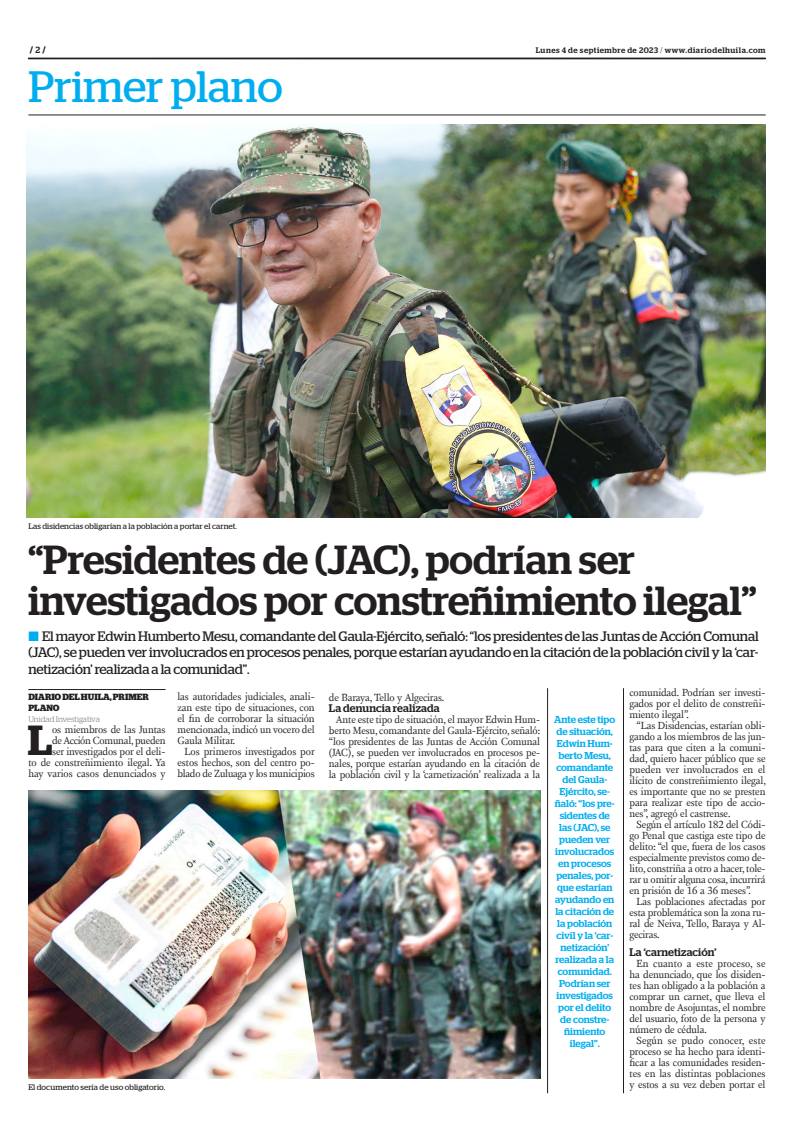
<style>
.page{position:relative;width:801px;height:1134px;background:#fff}
.page>*{position:absolute;margin:0;border:0;box-sizing:border-box;transform-origin:0 0}
.t1{font:43.9px "Stag";color:#00aeef}
.TEXTO_UNO{font:600 42px "Stag";color:#231f20}
.TITULO{font:500 40.6px/40.6px "Stag";color:#231f20}
.SUMARIO{font:13.7px/16.5px "Stag";letter-spacing:-.01em;color:#231f20;text-align:justify}
.INTERTITULO{font:500 11px "Stag";letter-spacing:.01em;color:#231f20}
.TEXTO{font:10.6px/11px "New Fournier BP";letter-spacing:-.01em;color:#231f20;text-align:justify}
.TEXTO_UNO-2{font:10.6px/11px "New Fournier BP";letter-spacing:-.015em;color:#231f20;text-align:right}
.DESTACADO_AZUL{font:500 10px/12px "Stag";color:#00aeef;text-align:center}
.CREDITO_1{font:700 9px/11px "Stag";color:#231f20}
.PIE_DE_FOTO{font:8px "Stag";letter-spacing:.01em;color:#231f20}
.t2{font:500 8px "Stag";letter-spacing:.06em;color:#231f20}
.CREDITO_2{font:300 8px "Stag";letter-spacing:-.01em;color:#6c6d70}
.s1{font-weight:500}
.s2{font-weight:300}
.s3{color:#00aeef}
</style>
<div class="page">
<hr style="left:28px;top:115px;width:737px;height:1px;background:#231f20">
<svg style="left:28px;top:58px;width:737px;height:1px"></svg>
<img style="left:26px;top:125px;width:739px;height:392px">
<hr style="left:28px;top:689px;width:137px;height:1px;background:#231f20">
<img style="left:28px;top:790px;width:512px;height:288px">
<hr style="left:547px;top:688px;width:1px;height:405px;background:#231f20">
<hr style="left:623px;top:688px;width:1px;height:405px;background:#231f20">
<p class="CREDITO_1" style="left:30px;top:45px;width:17px">/ <span class="s1">2</span> /</p>
<p class="t2" style="left:536px;top:45px;width:231px">Lunes 4 de septiembre de 2023 <span class="s2">/</span> www.diariodelhuila.com</p>
<p class="t1" style="left:28px;top:62px;width:256px">Primer plano</p>
<p class="PIE_DE_FOTO" style="left:28px;top:521px;width:210px">Las disidencias obligarían a la población a portar el carnet.</p>
<p class="TITULO" style="left:28px;top:539px;width:729px">“Presidentes de (JAC), podrían ser investigados por constreñimiento ilegal”</p>
<p class="SUMARIO" style="left:28px;top:628px;width:732px"><span class="s3">■</span> El mayor Edwin Humberto Mesu, comandante del Gaula-Ejército, señaló: “los presidentes de las Juntas de Acción Comunal (JAC), se pueden ver involucrados en procesos penales, porque estarían ayudando en la citación de la población civil y la ‘car&shy;netización’ realizada a la comunidad”.</p>
<p class="CREDITO_1" style="left:28px;top:691px;width:122px">DIARIO DEL HUILA, PRIMER<br>PLANO</p>
<p class="CREDITO_2" style="left:28px;top:714px;width:73px">Unidad Investigativa</p>
<p class="TEXTO_UNO" style="left:28px;top:715px;width:26px">L</p>
<p class="TEXTO" style="left:629px;top:687px;width:138px">comunidad. Podrían ser investi&shy;gados por el delito de constreñi&shy;miento ilegal”.</p>
<p class="TEXTO" style="left:629px;top:720px;width:138px;text-indent:7px">“Las Disidencias, estarían obli&shy;gando a los miembros de las jun&shy;tas para que citen a la comuni&shy;dad, quiero hacer público que se pueden ver involucrados en el ilícito de constreñimiento ilegal, es importante que no se presten para realizar este tipo de accio&shy;nes”, agregó el castrense.</p>
<p class="TEXTO" style="left:629px;top:819px;width:138px;text-indent:7px">Según el artículo 182 del Códi&shy;go Penal que castiga este tipo de delito: “el que, fuera de los casos especialmente previstos como de&shy;lito, constriña a otro a hacer, tole&shy;rar u omitir alguna cosa, incurrirá en prisión de 16 a 36 meses”.</p>
<p class="TEXTO" style="left:629px;top:896px;width:138px;text-indent:7px">Las poblaciones afectadas por esta problemática son la zona ru&shy;ral de Neiva, Tello, Baraya y Al&shy;geciras.</p>
<p class="INTERTITULO" style="left:629px;top:945px;width:88px">La ‘carnetización’</p>
<p class="TEXTO" style="left:629px;top:958px;width:138px;text-indent:7px">En cuanto a este proceso, se ha denunciado, que los disiden&shy;tes han obligado a la población a comprar un carnet, que lleva el nombre de Asojuntas, el nombre del usuario, foto de la persona y número de cédula.</p>
<p class="TEXTO" style="left:629px;top:1035px;width:138px;text-indent:7px">Según se pudo conocer, este proceso se ha hecho para identi&shy;ficar a las comunidades residen&shy;tes en las distintas poblaciones y estos a su vez deben portar el</p>
<p class="TEXTO_UNO-2" style="left:177px;top:691px;width:139px;text-align:justify">las autoridades judiciales, anali&shy;zan este tipo de situaciones, con el fin de corroborar la situación mencionada, indicó un vocero del Gaula Militar.</p>
<p class="TEXTO" style="left:177px;top:746px;width:139px;text-indent:7px">Los primeros investigados por estos hechos, son del centro po&shy;blado de Zuluaga y los municipios</p>
<p class="TEXTO" style="left:329px;top:692px;width:117px">de Baraya, Tello y Algeciras.</p>
<p class="INTERTITULO" style="left:329px;top:702px;width:112px">La denuncia realizada</p>
<p class="TEXTO" style="left:329px;top:714px;width:213px;text-indent:7px">Ante este tipo de situación, el mayor Edwin Hum&shy;berto Mesu, comandante del Gaula-Ejército, señaló: “los presidentes de las Juntas de Acción Comunal (JAC), se pueden ver involucrados en procesos pe&shy;nales, porque estarían ayudando en la citación de la población civil y la ‘carnetización’ realizada a la</p>
<p class="DESTACADO_AZUL" style="left:554px;top:713px;width:62px">Ante este tipo de situación,<br>Edwin Hum&shy;berto Mesu, comandante del Gaula-<br>Ejército, se&shy;ñaló: “los pre&shy;sidentes de las (JAC), se pueden ver involucrados en procesos penales, por&shy;que estarían ayudando en la citación de la población civil y la ‘car&shy;netización’ realizada a la comunidad.<br>Podrían ser investigados por el delito de constre&shy;ñimiento ilegal”.</p>
<p class="TEXTO_UNO-2" style="left:28px;top:724px;width:139px">os miembros de las Juntas<br>de Acción Comunal, pueden<br>ser investigados por el deli-<br>to de constreñimiento ilegal. Ya hay varios casos denunciados y</p>
<p class="PIE_DE_FOTO" style="left:28px;top:1082px;width:138px">El documento sería de uso obligatorio.</p>
</div>
